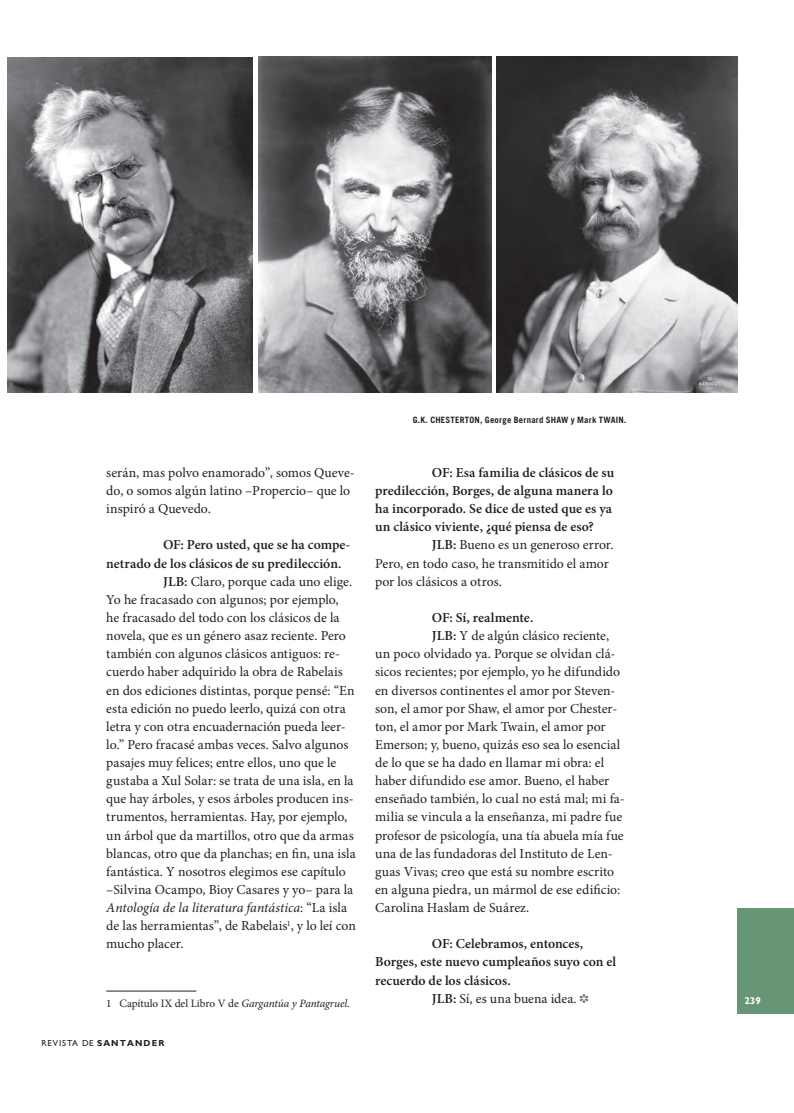
<style>
.page{position:relative;width:794px;height:1113px;background:#fff}
.page>*{position:absolute;margin:0;border:0;box-sizing:border-box;transform-origin:0 0}
.t1{font:13.75px/18.1px "Minion Pro";color:#231f20}
.t2{font:600 13.75px "Minion Pro";color:#231f20}
.t3{font:italic 13.75px "Minion Pro";color:#231f20}
.t4{font:11.25px "Minion Pro";letter-spacing:-.005em;color:#231f20}
.t5{font:700 10px "Gill Sans Std";color:#fff}
.t6{font:700 8.75px "Trade Gothic LT Std";letter-spacing:.025em;color:#231f20}
.t7{font:8.75px "Gill Sans Std";letter-spacing:.1em;color:#231f20}
.s1{font-weight:600}
.s2{font-style:normal}
.s3{font-style:italic}
.s4{font-weight:700}
</style>
<div class="page">
<div style="left:737px;top:908px;width:57px;height:106px;background:#669675"></div>
<hr style="left:106px;top:991px;width:90px;height:1px;background:#231f20">
<img style="left:258px;top:57px;width:233px;height:336px">
<img style="left:7px;top:57px;width:246px;height:336px">
<img style="left:496px;top:56px;width:241px;height:337px">
<p class="t1" style="left:106px;top:463px;width:250px">serán, mas polvo enamorado”, somos Queve&shy;do, o somos algún latino –Propercio– que lo inspiró a Quevedo.</p>
<p class="t2" style="left:163px;top:535px;width:189px">OF: Pero usted, que se ha compe-</p>
<p class="t2" style="left:106px;top:554px;width:237px">netrado de los clásicos de su predilección.</p>
<p class="t1" style="left:163px;top:572px;width:191px"><span class="s1">JLB:</span> Claro, porque cada uno elige.</p>
<p class="t1" style="left:106px;top:590px;width:234px">Yo he fracasado con algunos; por ejemplo,</p>
<p class="t1" style="left:106px;top:608px;width:235px">he fracasado del todo con los clásicos de la</p>
<p class="t1" style="left:106px;top:627px;width:241px">novela, que es un género asaz reciente. Pero</p>
<p class="t1" style="left:106px;top:645px;width:235px">también con algunos clásicos antiguos: re-</p>
<p class="t1" style="left:106px;top:663px;width:238px">cuerdo haber adquirido la obra de Rabelais</p>
<p class="t1" style="left:106px;top:681px;width:250px">en dos ediciones distintas, porque pensé: “En</p>
<p class="t1" style="left:106px;top:699px;width:241px">esta edición no puedo leerlo, quizá con otra</p>
<p class="t1" style="left:106px;top:717px;width:241px">letra y con otra encuadernación pueda leer-</p>
<p class="t1" style="left:106px;top:735px;width:244px">lo.” Pero fracasé ambas veces. Salvo algunos</p>
<p class="t1" style="left:106px;top:753px;width:231px">pasajes muy felices; entre ellos, uno que le</p>
<p class="t1" style="left:106px;top:772px;width:249px">gustaba a Xul Solar: se trata de una isla, en la</p>
<p class="t1" style="left:106px;top:790px;width:249px">que hay árboles, y esos árboles producen ins-</p>
<p class="t1" style="left:106px;top:808px;width:243px">trumentos, herramientas. Hay, por ejemplo,</p>
<p class="t1" style="left:106px;top:826px;width:249px">un árbol que da martillos, otro que da armas</p>
<p class="t1" style="left:106px;top:844px;width:251px">blancas, otro que da planchas; en fin, una isla</p>
<p class="t1" style="left:106px;top:862px;width:241px">fantástica. Y nosotros elegimos ese capítulo</p>
<p class="t1" style="left:106px;top:880px;width:248px">–Silvina Ocampo, Bioy Casares y yo– para la</p>
<p class="t3" style="left:106px;top:898px;width:242px">Antología de la literatura fantástica<span class="s2">: “La isla</span></p>
<p class="t1" style="left:106px;top:916px;width:251px">de las herramientas”, de Rabelais<sup>1</sup>, y lo leí con</p>
<p class="t1" style="left:106px;top:935px;width:79px">mucho placer.</p>
<p class="t4" style="left:106px;top:996px;width:245px">1 Capítulo IX del Libro V de <span class="s3">Gargantúa y Pantagruel</span>.</p>
<p class="t7" style="left:41px;top:1037px;width:124px">REVISTA DE <span class="s4">SANTANDER</span></p>
<p class="t6" style="left:413px;top:414px;width:25px">G.K. Chesterton</p>
<p class="t6" style="left:480px;top:414px;width:74px">, George Bernard Shaw</p>
<p class="t6" style="left:571px;top:414px;width:37px">y Mark Twain</p>
<p class="t6" style="left:624px;top:414px;width:4px">.</p>
<p class="t2" style="left:432px;top:463px;width:184px">OF: Esa familia de clásicos de su</p>
<p class="t2" style="left:375px;top:481px;width:239px">predilección, Borges, de alguna manera lo</p>
<p class="t2" style="left:375px;top:499px;width:238px">ha incorporado. Se dice de usted que es ya</p>
<p class="t2" style="left:375px;top:517px;width:220px">un clásico viviente, ¿qué piensa de eso?</p>
<p class="t1" style="left:432px;top:536px;width:183px"><span class="s1">JLB:</span> Bueno es un generoso error.</p>
<p class="t1" style="left:375px;top:554px;width:235px">Pero, en todo caso, he transmitido el amor</p>
<p class="t1" style="left:375px;top:572px;width:128px">por los clásicos a otros.</p>
<p class="t2" style="left:432px;top:608px;width:103px">OF: Sí, realmente.</p>
<p class="t1" style="left:432px;top:627px;width:179px"><span class="s1">JLB:</span> Y de algún clásico reciente,</p>
<p class="t1" style="left:375px;top:645px;width:242px">un poco olvidado ya. Porque se olvidan clá-</p>
<p class="t1" style="left:375px;top:663px;width:246px">sicos recientes; por ejemplo, yo he difundido</p>
<p class="t1" style="left:375px;top:681px;width:242px">en diversos continentes el amor por Steven-</p>
<p class="t1" style="left:375px;top:699px;width:244px">son, el amor por Shaw, el amor por Chester-</p>
<p class="t1" style="left:375px;top:717px;width:232px">ton, el amor por Mark Twain, el amor por</p>
<p class="t1" style="left:375px;top:735px;width:247px">Emerson; y, bueno, quizás eso sea lo esencial</p>
<p class="t1" style="left:375px;top:753px;width:230px">de lo que se ha dado en llamar mi obra: el</p>
<p class="t1" style="left:375px;top:772px;width:236px">haber difundido ese amor. Bueno, el haber</p>
<p class="t1" style="left:375px;top:790px;width:251px">enseñado también, lo cual no está mal; mi fa-</p>
<p class="t1" style="left:375px;top:808px;width:248px">milia se vincula a la enseñanza, mi padre fue</p>
<p class="t1" style="left:375px;top:826px;width:250px">profesor de psicología, una tía abuela mía fue</p>
<p class="t1" style="left:375px;top:844px;width:239px">una de las fundadoras del Instituto de Len-</p>
<p class="t1" style="left:375px;top:862px;width:240px">guas Vivas; creo que está su nombre escrito</p>
<p class="t1" style="left:375px;top:880px;width:247px">en alguna piedra, un mármol de ese edificio:</p>
<p class="t1" style="left:375px;top:898px;width:156px">Carolina Haslam de Suárez.</p>
<p class="t2" style="left:432px;top:934px;width:153px">OF: Celebramos, entonces,</p>
<p class="t2" style="left:375px;top:952px;width:242px">Borges, este nuevo cumpleaños suyo con el</p>
<p class="t2" style="left:375px;top:970px;width:137px">recuerdo de los clásicos.</p>
<p class="t1" style="left:432px;top:989px;width:146px"><span class="s1">JLB:</span> Sí, es una buena idea.</p>
<p class="t5" style="left:744px;top:995px;width:18px">239</p>
</div>
